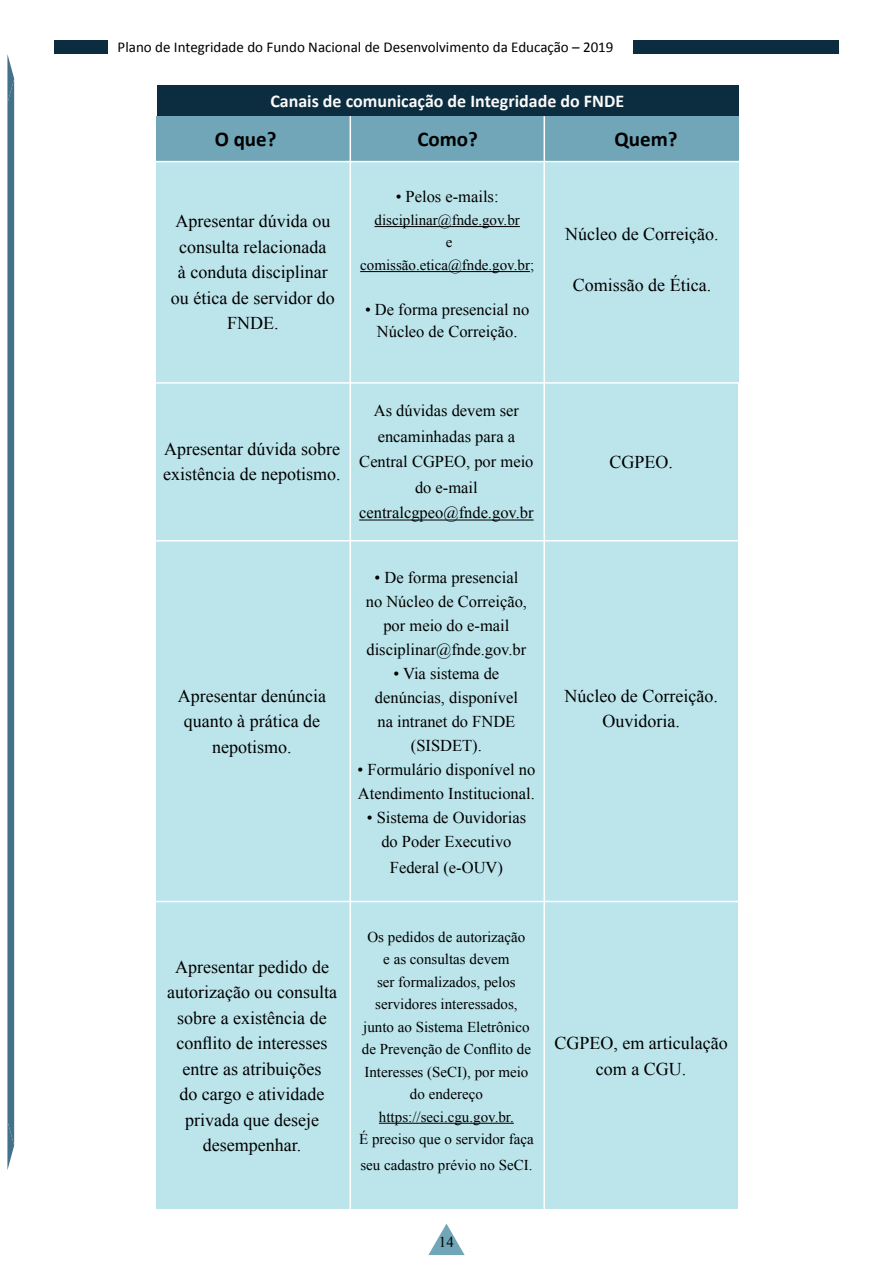
<style>
.page{position:relative;width:893px;height:1263px;background:#fff}
.page>*{position:absolute;margin:0;border:0;box-sizing:border-box;transform-origin:0 0}
.t1{font:700 21px "Calibri";color:#000}
.t2{font:18px/25.5px "Times New Roman";color:#000;text-align:center}
.t3{font:700 18px "Calibri";color:#fbfbfb}
.t4{font:16.5px/24px "Times New Roman";color:#000;text-align:center}
.t5{font:15px/22.5px "Times New Roman";color:#000;text-align:center}
.t6{font:15px "Calibri";color:#000}
</style>
<div class="page">
<svg style="left:7px;top:54px;width:7px;height:1116px;background:#527b93"></svg>
<svg style="left:428px;top:1224px;width:37px;height:31px"></svg>
<div style="left:634px;top:40px;width:205px;height:14px;background:#0c2c3f"></div>
<div style="left:54px;top:40px;width:53px;height:14px;background:#0c2c3f"></div>
<div style="left:157px;top:85px;width:228px;height:31px;background:#0c2c3f"></div>
<div style="left:385px;top:85px;width:354px;height:31px;background:#0c2c3f"></div>
<div style="left:156px;top:116px;width:194px;height:46px;background:#70a6b7"></div>
<div style="left:350px;top:116px;width:194px;height:46px;background:#70a6b7"></div>
<div style="left:545px;top:116px;width:194px;height:46px;background:#70a6b7"></div>
<div style="left:156px;top:162px;width:194px;height:220px;background:#bbe4eb"></div>
<div style="left:350px;top:162px;width:194px;height:220px;background:#bbe4eb"></div>
<div style="left:545px;top:162px;width:194px;height:220px;background:#bbe4eb"></div>
<hr style="left:374px;top:226px;width:146px;height:1px;background:#000">
<hr style="left:360px;top:271px;width:170px;height:1px;background:#000">
<div style="left:156px;top:382px;width:194px;height:159px;background:#bbe4eb"></div>
<div style="left:156px;top:541px;width:194px;height:360px;background:#bbe4eb"></div>
<div style="left:156px;top:902px;width:194px;height:307px;background:#bbe4eb"></div>
<div style="left:350px;top:382px;width:193px;height:159px;background:#bbe4eb"></div>
<div style="left:350px;top:541px;width:193px;height:360px;background:#bbe4eb"></div>
<div style="left:350px;top:902px;width:193px;height:307px;background:#bbe4eb"></div>
<div style="left:544px;top:382px;width:194px;height:159px;background:#bbe4eb"></div>
<div style="left:544px;top:541px;width:194px;height:360px;background:#bbe4eb"></div>
<div style="left:544px;top:902px;width:194px;height:307px;background:#bbe4eb"></div>
<hr style="left:359px;top:520px;width:175px;height:1px;background:#000">
<hr style="left:379px;top:1123px;width:135px;height:1px;background:#000">
<hr style="left:350px;top:116px;width:1px;height:1093px;background:#fff">
<hr style="left:544px;top:116px;width:1px;height:1093px;background:#fff">
<hr style="left:156px;top:161px;width:583px;height:1px;background:#fff">
<hr style="left:156px;top:382px;width:583px;height:2px;background:#fff">
<hr style="left:155px;top:540px;width:583px;height:1px;background:#fff">
<p class="t6" style="left:118px;top:37px;width:497px">Plano de Integridade do Fundo Nacional de Desenvolvimento da Educação – 2019</p>
<p class="t3" style="left:270px;top:89px;width:355px">Canais de comunicação de Integridade do FNDE</p>
<p class="t1" style="left:215px;top:126px;width:63px">O que?</p>
<p class="t1" style="left:417px;top:126px;width:62px">Como?</p>
<p class="t1" style="left:614px;top:126px;width:65px">Quem?</p>
<p class="t2" style="left:171px;top:208px;width:165px">Apresentar dúvida ou consulta relacionada<br>à conduta disciplinar ou ética de servidor do<br>FNDE.</p>
<p class="t4" style="left:396px;top:185px;width:104px">• Pelos e-mails:</p>
<p class="t5" style="left:360px;top:208px;width:176px">disciplinar@fnde.gov.br<br>e comissão.etica@fnde.gov.br;</p>
<p class="t4" style="left:365px;top:298px;width:166px;line-height:22.5px">• De forma presencial no<br>Núcleo de Correição.</p>
<p class="t2" style="left:565px;top:221px;width:155px">Núcleo de Correição.</p>
<p class="t2" style="left:573px;top:272px;width:140px">Comissão de Ética.</p>
<p class="t2" style="left:163px;top:436px;width:179px;text-align:left">Apresentar dúvida sobre existência de nepotismo.</p>
<p class="t4" style="left:359px;top:398px;width:176px;line-height:25.5px">As dúvidas devem ser encaminhadas para a<br>Central CGPEO, por meio do e-mail centralcgpeo@fnde.gov.br</p>
<p class="t2" style="left:178px;top:683px;width:150px">Apresentar denúncia quanto à prática de nepotismo.</p>
<p class="t4" style="left:366px;top:565px;width:163px">• De forma presencial no Núcleo de Correição, por meio do e-mail disciplinar@fnde.gov.br</p>
<p class="t4" style="left:375px;top:661px;width:144px">• Via sistema de denúncias, disponível na intranet do FNDE (SISDET).</p>
<p class="t4" style="left:358px;top:757px;width:179px;text-align:left">• Formulário disponível no<br>Atendimento Institucional.</p>
<p class="t4" style="left:367px;top:805px;width:161px">• Sistema de Ouvidorias do Poder Executivo</p>
<p class="t4" style="left:390px;top:855px;width:115px">Federal (e-OUV)</p>
<p class="t2" style="left:609px;top:449px;width:65px">CGPEO.</p>
<p class="t2" style="left:564px;top:683px;width:155px">Núcleo de Correição.<br>Ouvidoria.</p>
<p class="t2" style="left:167px;top:953px;width:171px">Apresentar pedido de autorização ou consulta sobre a existência de conflito de interesses entre as atribuições<br>do cargo e atividade privada que deseje desempenhar.</p>
<p class="t5" style="left:359px;top:925px;width:176px">Os pedidos de autorização<br>e as consultas devem<br>ser formalizados, pelos servidores interessados, junto ao Sistema Eletrônico de Prevenção de Conflito de<br>Interesses (SeCI), por meio do endereço https://seci.cgu.gov.br.<br>É preciso que o servidor faça</p>
<p class="t5" style="left:360px;top:1153px;width:174px">seu cadastro prévio no SeCI.</p>
<p class="t2" style="left:554px;top:1030px;width:175px">CGPEO, em articulação com a CGU.</p>
<p class="t5" style="left:439px;top:1230px;width:16px">14</p>
</div>
